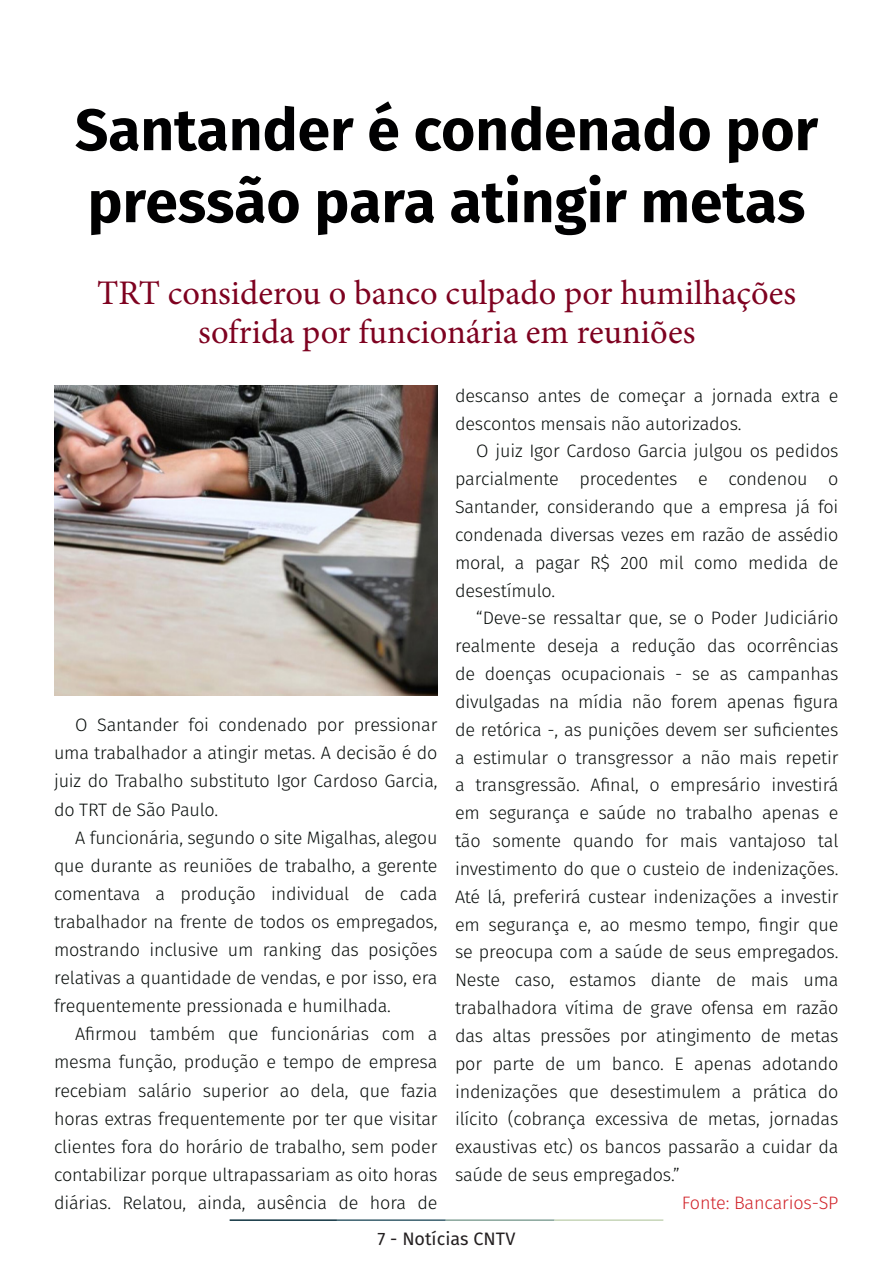
<style>
.page{position:relative;width:893px;height:1263px;background:#fff}
.page>*{position:absolute;margin:0;border:0;box-sizing:border-box;transform-origin:0 0}
.t1{font:700 58.5px/72px "Fira Sans";color:#000001}
.t2{font:34.5px/39px "Minion Pro";color:#7e0220;text-align:center}
.t3{font:300 18px/27.9px "Fira Sans";letter-spacing:-.01em;color:#080d0b;text-align:justify}
.t4{font:300 18px "Fira Sans";letter-spacing:-.01em;color:#d1232a}
.t5{font:18px "Fira Sans";color:#231f20}
</style>
<div class="page">
<hr style="left:230px;top:1219px;width:107px;height:2px;background:#0e323f">
<hr style="left:337px;top:1219px;width:109px;height:2px;background:#3a5f6d">
<hr style="left:446px;top:1219px;width:109px;height:2px;background:#87a59a">
<hr style="left:555px;top:1219px;width:108px;height:2px;background:#c6d5b7">
<img style="left:54px;top:385px;width:384px;height:310px">
<p class="t1" style="left:75px;top:90px;width:745px">Santander é condenado por pressão para atingir metas</p>
<p class="t2" style="left:97px;top:273px;width:701px">TRT considerou o banco culpado por humilhações sofrida por funcionária em reuniões</p>
<p class="t3" style="left:54px;top:711px;width:385px;text-indent:21px">O Santander foi condenado por pressionar uma trabalhador a atingir metas. A decisão é do juiz do Trabalho substituto Igor Cardoso Garcia, do TRT de São Paulo.</p>
<p class="t3" style="left:54px;top:823px;width:385px;text-indent:21px">A funcionária, segundo o site Migalhas, alegou que durante as reuniões de trabalho, a gerente comentava a produção individual de cada trabalhador na frente de todos os empregados, mostrando inclusive um ranking das posições relativas a quantidade de vendas, e por isso, era frequentemente pressionada e humilhada.</p>
<p class="t3" style="left:54px;top:1020px;width:385px;text-indent:21px">Afirmou também que funcionárias com a mesma função, produção e tempo de empresa recebiam salário superior ao dela, que fazia horas extras frequentemente por ter que visitar clientes fora do horário de trabalho, sem poder contabilizar porque ultrapassariam as oito horas diárias. Relatou, ainda, ausência de hora de</p>
<p class="t3" style="left:455px;top:381px;width:385px">descanso antes de começar a jornada extra e descontos mensais não autorizados.</p>
<p class="t3" style="left:455px;top:437px;width:385px;text-indent:21px">O juiz Igor Cardoso Garcia julgou os pedidos parcialmente procedentes e condenou o Santander, considerando que a empresa já foi condenada diversas vezes em razão de assédio moral, a pagar R$ 200 mil como medida de desestímulo.</p>
<p class="t3" style="left:455px;top:604px;width:385px;text-indent:21px">“Deve-se ressaltar que, se o Poder Judiciário realmente deseja a redução das ocorrências de doenças ocupacionais - se as campanhas divulgadas na mídia não forem apenas figura de retórica -, as punições devem ser suficientes a estimular o transgressor a não mais repetir a transgressão. Afinal, o empresário investirá em segurança e saúde no trabalho apenas e tão somente quando for mais vantajoso tal investimento do que o custeio de indenizações.<br>Até lá, preferirá custear indenizações a investir em segurança e, ao mesmo tempo, fingir que se preocupa com a saúde de seus empregados.<br>Neste caso, estamos diante de mais uma trabalhadora vítima de grave ofensa em razão das altas pressões por atingimento de metas por parte de um banco. E apenas adotando indenizações que desestimulem a prática do ilícito (cobrança excessiva de metas, jornadas exaustivas etc) os bancos passarão a cuidar da saúde de seus empregados.”</p>
<p class="t4" style="left:682px;top:1190px;width:158px">Fonte: Bancarios-SP</p>
<p class="t5" style="left:378px;top:1225px;width:139px">7 - Notícias CNTV</p>
</div>
